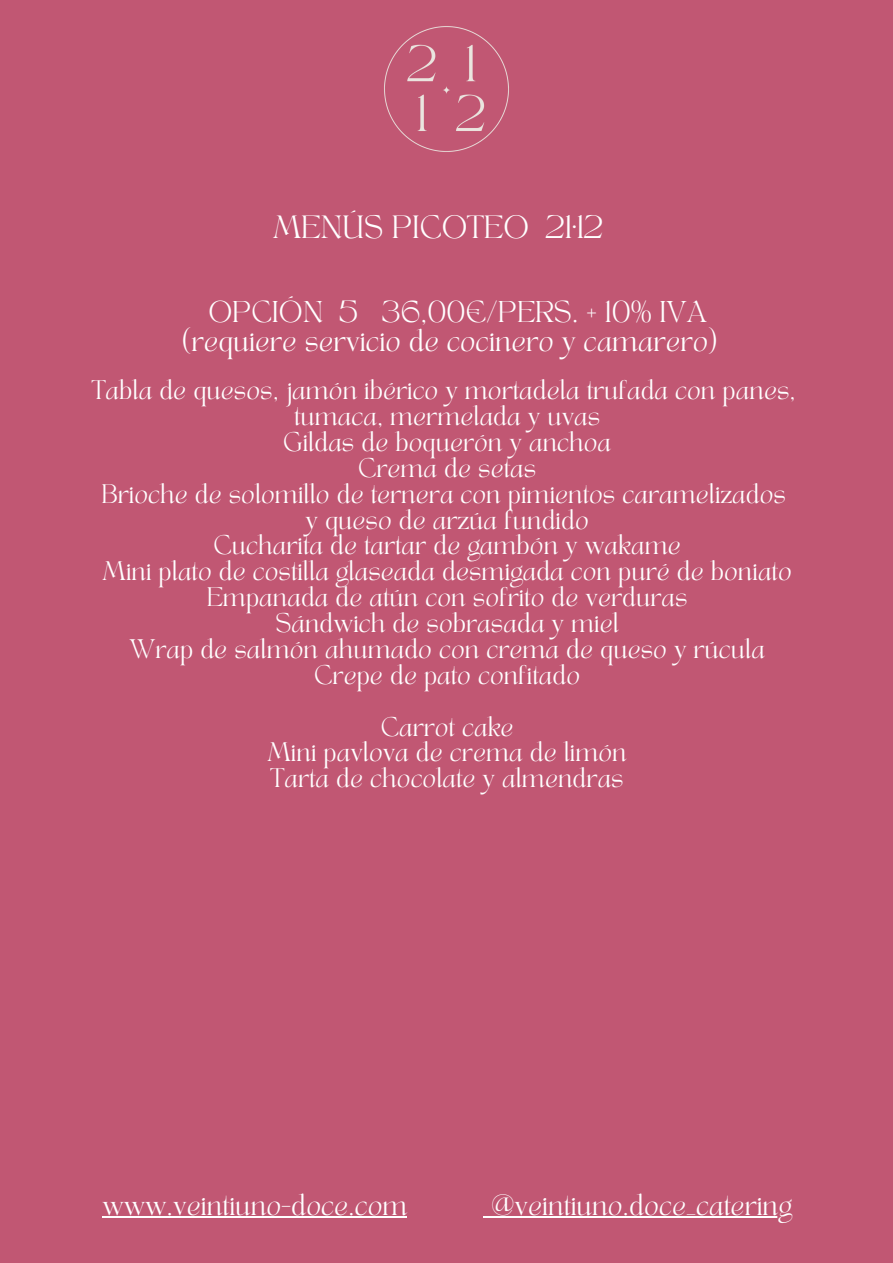
<style>
.page{position:relative;width:893px;height:1263px;background:#c15773}
.page>*{position:absolute;margin:0;border:0;box-sizing:border-box;transform-origin:0 0}
.t1{font:22.5px "TANAEGEAN";color:#fff}
.t2{font:21px/29.2px "TANAEGEAN";color:#fff}
.t3{font:20.25px "TANAEGEAN";color:#fff}
.t4{font:18.75px "TANAEGEAN";color:#fff}
</style>
<div class="page">
<img style="left:384px;top:26px;width:125px;height:126px">
<hr style="left:102px;top:1216px;width:305px;height:2px;background:#fff">
<svg style="left:483px;top:1216px;width:8px;height:2px"></svg>
<hr style="left:491px;top:1216px;width:301px;height:2px;background:#fff">
<h1 class="t1" style="left:273px;top:214px;width:331px">MENÚS PICOTEO 21·12</h1>
<p class="t2" style="left:182px;top:300px;width:536px;text-indent:26px">OPCIÓN 5 36,00€/PERS. + 10% IVA (requiere servicio de cocinero y camarero)</p>
<h2 class="t4" style="left:92px;top:379px;width:705px">Tabla de quesos, jamón ibérico y mortadela trufada con panes,</h2>
<p class="t4" style="left:294px;top:405px;width:308px">tumaca, mermelada y uvas</p>
<p class="t4" style="left:283px;top:431px;width:329px">Gildas de boquerón y anchoa</p>
<p class="t4" style="left:358px;top:457px;width:180px">Crema de setas</p>
<p class="t4" style="left:101px;top:483px;width:686px">Brioche de solomillo de ternera con pimientos caramelizados</p>
<p class="t4" style="left:305px;top:508px;width:285px">y queso de arzúa fundido</p>
<p class="t4" style="left:214px;top:534px;width:469px">Cucharita de tartar de gambón y wakame</p>
<p class="t4" style="left:103px;top:560px;width:690px">Mini plato de costilla glaseada desmigada con puré de boniato</p>
<p class="t4" style="left:207px;top:586px;width:482px">Empanada de atún con sofrito de verduras</p>
<p class="t4" style="left:275px;top:612px;width:345px">Sándwich de sobrasada y miel</p>
<p class="t4" style="left:129px;top:638px;width:637px">Wrap de salmón ahumado con crema de queso y rúcula</p>
<p class="t4" style="left:314px;top:664px;width:267px">Crepe de pato confitado</p>
<p class="t4" style="left:381px;top:715px;width:134px">Carrot cake</p>
<p class="t4" style="left:268px;top:741px;width:361px">Mini pavlova de crema de limón</p>
<p class="t4" style="left:271px;top:767px;width:355px">Tarta de chocolate y almendras</p>
<h2 class="t3" style="left:102px;top:1193px;width:306px">www.veintiuno-doce.com</h2>
<p class="t3" style="left:491px;top:1193px;width:302px">@veintiuno.doce_catering</p>
</div>
